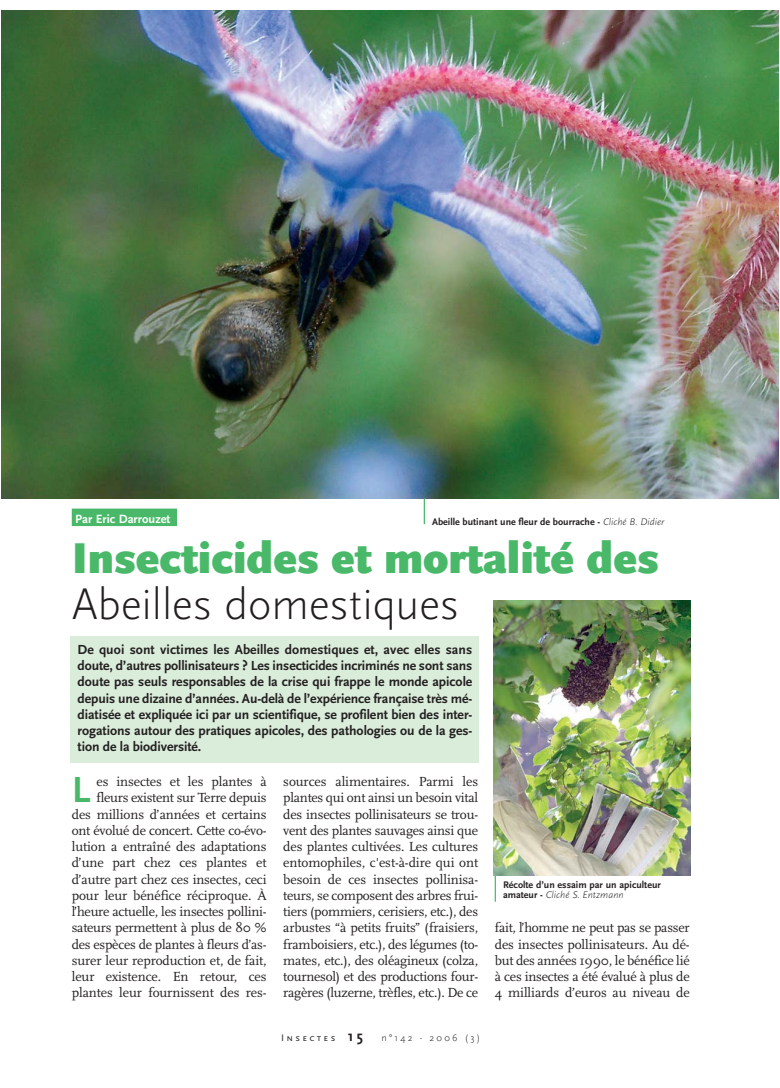
<style>
.page{position:relative;width:780px;height:1088px;background:#fff}
.page>*{position:absolute;margin:0;border:0;box-sizing:border-box;transform-origin:0 0}
.t1{font:900 45px "Scala Sans";color:#49b969}
.t2{font:300 45px "Scala Sans";color:#231f20}
.t3{font:700 37.88px "Scala Sans";color:#49b969}
.t4{font:13.75px/16.2px "Scala";letter-spacing:-.01em;color:#231f20;text-align:justify}
.t5{font:700 13.75px/16.2px "Scala Sans";letter-spacing:-.005em;color:#231f20;text-align:justify}
.t6{font:700 12.5px "Scala Sans";color:#fff}
.t7{font:700 10px/10px "Scala Sans";color:#231f20}
.t8{font:300 10px "Scala Sans";letter-spacing:.22em;color:#231f20}
.s1{color:#49b969}
.s2{font-weight:300;font-style:italic}
.s3{font-family:"Scala Sans Caps";font-weight:400}
.s4{font-weight:700;font-size:15px}
</style>
<div class="page">
<img style="left:2px;top:11px;width:776px;height:487px">
<hr style="left:423px;top:498px;width:2px;height:26px;background:#49b969">
<div style="left:70px;top:636px;width:409px;height:127px;background:#daeddb"></div>
<div style="left:72px;top:508px;width:105px;height:18px;background:#49b969"></div>
<hr style="left:494px;top:861px;width:2px;height:41px;background:#49b969">
<img style="left:493px;top:600px;width:198px;height:276px">
<p class="t6" style="left:75px;top:514px;width:103px">Par Eric Darrouzet <span class="s1">.</span></p>
<h1 class="t1" style="left:72px;top:540px;width:588px">Insecticides et mortalité des</h1>
<h1 class="t2" style="left:72px;top:586px;width:389px">Abeilles domestiques</h1>
<p class="t7" style="left:432px;top:517px;width:234px">Abeille butinant une fleur de bourrache - <span class="s2">Cliché B. Didier</span></p>
<p class="t5" style="left:78px;top:642px;width:396px">De quoi sont victimes les Abeilles domestiques et, avec elles sans doute, d’autres pollinisateurs ? Les insecticides incriminés ne sont sans doute pas seuls responsables de la crise qui frappe le monde apicole depuis une dizaine d’années. Au-delà de l’expérience française très mé&shy;diatisée et expliquée ici par un scientifique, se profilent bien des inter&shy;rogations autour des pratiques apicoles, des pathologies ou de la ges&shy;tion de la biodiversité.</p>
<p class="t4" style="left:72px;top:775px;width:196px;text-align:right">es insectes et les plantes à fleurs existent sur Terre depuis<br>des millions d’années et certains ont évolué de concert. Cette co-évo&shy;lution a entraîné des adaptations d’une part chez ces plantes et d’autre part chez ces insectes, ceci pour leur bénéfice réciproque. À l’heure actuelle, les insectes pollini&shy;sateurs permettent à plus de 80 % des espèces de plantes à fleurs d’as&shy;surer leur reproduction et, de fait, leur existence. En retour, ces plantes leur fournissent des res-</p>
<h2 class="t3" style="left:72px;top:775px;width:20px">L</h2>
<p class="t4" style="left:283px;top:775px;width:196px">sources alimentaires. Parmi les plantes qui ont ainsi un besoin vital des insectes pollinisateurs se trou&shy;vent des plantes sauvages ainsi que des plantes cultivées. Les cultures entomophiles, c'est-à-dire qui ont besoin de ces insectes pollinisa&shy;teurs, se composent des arbres frui&shy;tiers (pommiers, cerisiers, etc.), des arbustes “à petits fruits” (fraisiers, framboisiers, etc.), des légumes (to&shy;mates, etc.), des oléagineux (colza, tournesol) et des productions four&shy;ragères (luzerne, trèfles, etc.). De ce</p>
<p class="t8" style="left:281px;top:1033px;width:200px"><span class="s3">Insectes</span> <span class="s4">15</span> n°142 - 2006 (3)</p>
<p class="t7" style="left:503px;top:881px;width:159px">Récolte d’un essaim par un apiculteur amateur - <span class="s2">Cliché S. Entzmann</span></p>
<p class="t4" style="left:495px;top:921px;width:196px">fait, l’homme ne peut pas se passer des insectes pollinisateurs. Au dé&shy;but des années 1990, le bénéfice lié à ces insectes a été évalué à plus de 4 milliards d’euros au niveau de</p>
</div>
